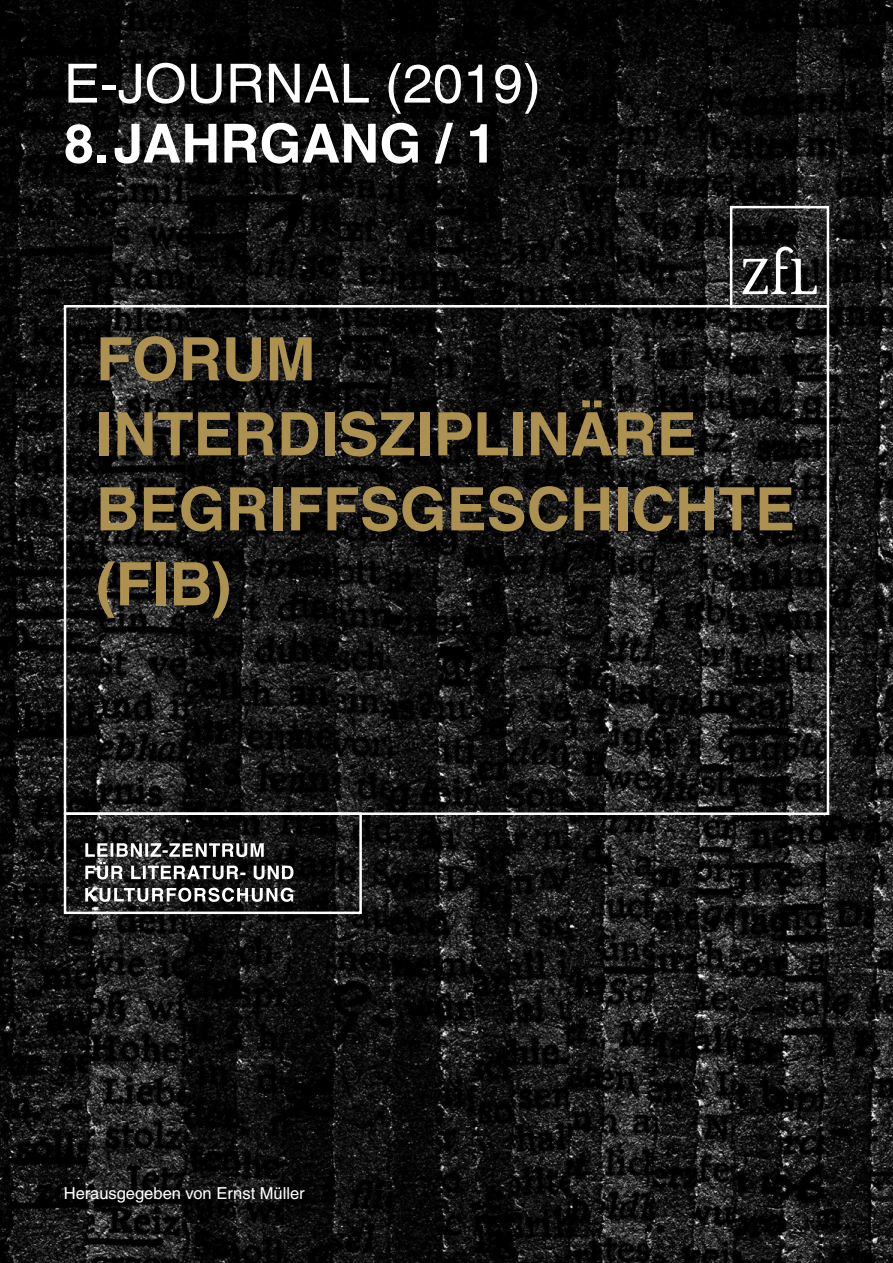
<style>
.page{position:relative;width:893px;height:1263px;background:#fff}
.page>*{position:absolute;margin:0;border:0;box-sizing:border-box;transform-origin:0 0}
.t1{font:700 60px/75px "Helvetica LT Pro";letter-spacing:.005em;color:#ac9150}
.t2{font:54px "Helvetica LT Pro";color:#fff}
.t3{font:700 54px "Helvetica LT Pro";color:#fff}
.t4{font:16.5px "Helvetica LT Pro";color:#fff}
</style>
<div class="page">
<img style="left:0;top:0;width:893px;height:1263px">
<div style="left:64px;top:812px;width:298px;height:102px;border:2px solid #fff"></div>
<svg style="left:85px;top:843px;width:209px;height:59px"></svg>
<svg style="left:742px;top:246px;width:75px;height:48px"></svg>
<div style="left:730px;top:206px;width:99px;height:101px;border:2px solid #fff"></div>
<p class="t2" style="left:64px;top:52px;width:479px">E-JOURNAL (2019)</p>
<p class="t3" style="left:64px;top:111px;width:434px">8.JAHRGANG / 1</p>
<p class="t1" style="left:96px;top:322px;width:701px">FORUM<br>INTERDISZIPLINÄRE<br>BEGRIFFSGESCHICHTE (FIB)</p>
<p class="t4" style="left:64px;top:1184px;width:243px">Herausgegeben von Ernst Müller</p>
</div>
